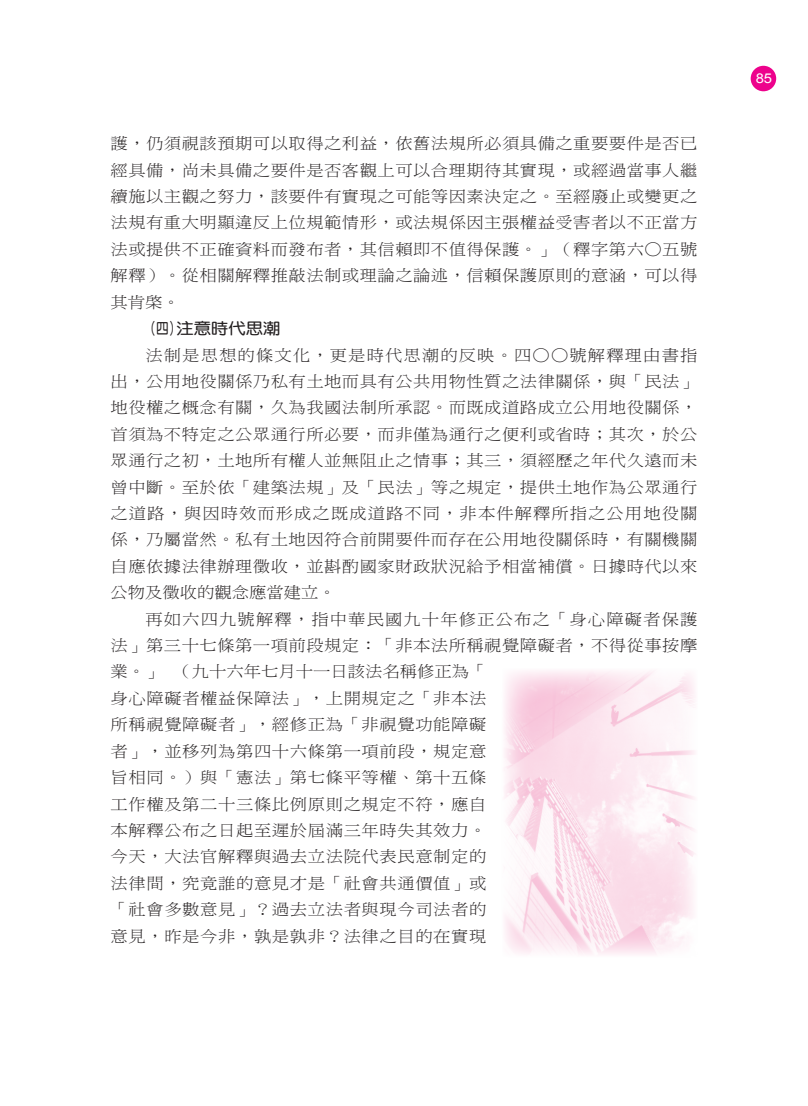
<style>
.page{position:relative;width:808px;height:1106px;background:#fff}
.page>*{position:absolute;margin:0;border:0;box-sizing:border-box;transform-origin:0 0}
.t1{font:15.75px/26.4px "DF Ming Std W3";letter-spacing:.035em;color:#231f20;text-align:justify;scale:1.1 1}
.t2{font:15.75px "DF Yuan Std W7";color:#231f20;scale:.8 1}
.t3{font:13.5px "Arial";color:#fff;scale:1.1 1}
</style>
<div class="page">
<div style="left:751px;top:66px;width:25px;height:25px;background:#ed028c;border-radius:50%"></div>
<img style="left:504px;top:671px;width:191px;height:284px">
<p class="t1" style="left:111px;top:130px;width:535px">護，仍須視該預期可以取得之利益，依舊法規所必須具備之重要要件是否已經具備，尚未具備之要件是否客觀上可以合理期待其實現，或經過當事人繼續施以主觀之努力，該要件有實現之可能等因素決定之。至經廢止或變更之法規有重大明顯違反上位規範情形，或法規係因主張權益受害者以不正當方法或提供不正確資料而發布者，其信賴即不值得保護。」（釋字第六○五號解釋）。從相關解釋推敲法制或理論之論述，信賴保護原則的意涵，可以得其肯棨。</p>
<p class="t2" style="left:145px;top:320px;width:170px">（四）注意時代思潮</p>
<p class="t1" style="left:111px;top:341px;width:535px;text-indent:35px">法制是思想的條文化，更是時代思潮的反映。四○○號解釋理由書指出，公用地役關係乃私有土地而具有公共用物性質之法律關係，與「民法」地役權之概念有關，久為我國法制所承認。而既成道路成立公用地役關係，首須為不特定之公眾通行所必要，而非僅為通行之便利或省時；其次，於公眾通行之初，土地所有權人並無阻止之情事；其三，須經歷之年代久遠而未曾中斷。至於依「建築法規」及「民法」等之規定，提供土地作為公眾通行之道路，與因時效而形成之既成道路不同，非本件解釋所指之公用地役關係，乃屬當然。私有土地因符合前開要件而存在公用地役關係時，有關機關自應依據法律辦理徵收，並斟酌國家財政狀況給予相當補償。日據時代以來公物及徵收的觀念應當建立。</p>
<p class="t1" style="left:111px;top:605px;width:535px;text-align:left;text-indent:35px">再如六四九號解釋，指中華民國九十年修正公布之「身心障礙者保護法」第三十七條第一項前段規定：「非本法所稱視覺障礙者，不得從事按摩業。」 （九十六年七月十一日該法名稱修正為「<br>身心障礙者權益保障法」，上開規定之「非本法<br>所稱視覺障礙者」，經修正為「非視覺功能障礙<br>者」，並移列為第四十六條第一項前段，規定意<br>旨相同。）與「憲法」第七條平等權、第十五條<br>工作權及第二十三條比例原則之規定不符，應自<br>本解釋公布之日起至遲於屆滿三年時失其效力。<br>今天，大法官解釋與過去立法院代表民意制定的<br>法律間，究竟誰的意見才是「社會共通價值」或<br>「社會多數意見」？過去立法者與現今司法者的<br>意見，昨是今非，孰是孰非？法律之目的在實現</p>
<p class="t3" style="left:756px;top:71px;width:17px">85</p>
</div>
